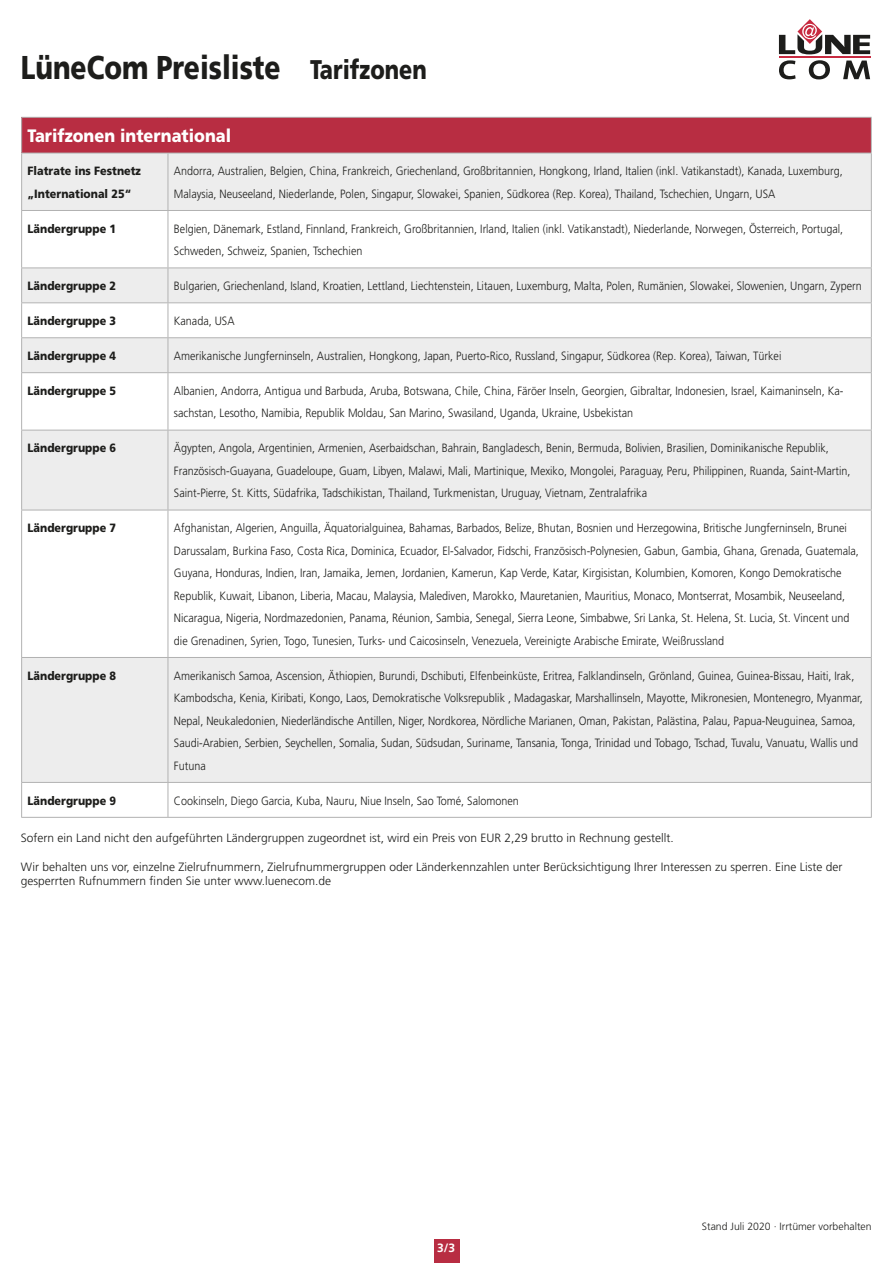
<style>
.page{position:relative;width:893px;height:1263px;background:#fff}
.page>*{position:absolute;margin:0;border:0;box-sizing:border-box;transform-origin:0 0}
.t1{font:900 33px "Frutiger";color:#1d1d1b;scale:.8 1}
.t2{font:900 18px "Frutiger";color:#fff;scale:.9 1}
.t3{font:300 12px/22.5px "Frutiger";color:#1d1d1b;scale:.9 1}
.t4{font:300 12px/14.4px "Frutiger";color:#1d1d1b}
.t5{font:900 12px/22.5px "Frutiger";color:#1d1d1b;scale:.9 1}
.t6{font:700 12px "Frutiger";color:#fff}
.t7{font:300 10.5px "Frutiger";color:#1d1d1b}
.s1{font-size:27px}
</style>
<div class="page">
<div style="left:22px;top:117px;width:849px;height:36px;background:#b82d42"></div>
<div style="left:22px;top:154px;width:849px;height:56px;background:#ededed"></div>
<svg style="left:22px;top:211px;width:849px;height:606px"></svg>
<hr style="left:21px;top:117px;width:147px;height:1px;background:#b2b2b2">
<hr style="left:21px;top:118px;width:1px;height:35px;background:#b2b2b2">
<hr style="left:168px;top:117px;width:704px;height:1px;background:#b2b2b2">
<hr style="left:871px;top:118px;width:1px;height:35px;background:#b2b2b2">
<hr style="left:21px;top:153px;width:147px;height:1px;background:#b2b2b2">
<hr style="left:21px;top:153px;width:1px;height:57px;background:#b2b2b2">
<hr style="left:168px;top:153px;width:704px;height:1px;background:#b2b2b2">
<hr style="left:168px;top:153px;width:1px;height:57px;background:#b2b2b2">
<hr style="left:871px;top:153px;width:1px;height:57px;background:#b2b2b2">
<hr style="left:21px;top:210px;width:147px;height:1px;background:#b2b2b2">
<hr style="left:21px;top:211px;width:1px;height:57px;background:#b2b2b2">
<hr style="left:168px;top:210px;width:704px;height:1px;background:#b2b2b2">
<hr style="left:168px;top:211px;width:1px;height:57px;background:#b2b2b2">
<hr style="left:871px;top:211px;width:1px;height:57px;background:#b2b2b2">
<hr style="left:21px;top:268px;width:147px;height:1px;background:#b2b2b2">
<hr style="left:21px;top:268px;width:1px;height:34px;background:#b2b2b2">
<hr style="left:168px;top:268px;width:704px;height:1px;background:#b2b2b2">
<hr style="left:168px;top:268px;width:1px;height:34px;background:#b2b2b2">
<hr style="left:871px;top:268px;width:1px;height:34px;background:#b2b2b2">
<hr style="left:21px;top:302px;width:147px;height:1px;background:#b2b2b2">
<hr style="left:21px;top:303px;width:1px;height:34px;background:#b2b2b2">
<hr style="left:168px;top:302px;width:704px;height:1px;background:#b2b2b2">
<hr style="left:168px;top:303px;width:1px;height:34px;background:#b2b2b2">
<hr style="left:871px;top:303px;width:1px;height:34px;background:#b2b2b2">
<hr style="left:21px;top:337px;width:147px;height:1px;background:#b2b2b2">
<hr style="left:21px;top:338px;width:1px;height:34px;background:#b2b2b2">
<hr style="left:168px;top:337px;width:704px;height:1px;background:#b2b2b2">
<hr style="left:168px;top:338px;width:1px;height:34px;background:#b2b2b2">
<hr style="left:871px;top:338px;width:1px;height:34px;background:#b2b2b2">
<hr style="left:21px;top:372px;width:147px;height:1px;background:#b2b2b2">
<hr style="left:21px;top:373px;width:1px;height:57px;background:#b2b2b2">
<hr style="left:168px;top:372px;width:704px;height:1px;background:#b2b2b2">
<hr style="left:168px;top:373px;width:1px;height:57px;background:#b2b2b2">
<hr style="left:871px;top:373px;width:1px;height:57px;background:#b2b2b2">
<hr style="left:21px;top:430px;width:147px;height:1px;background:#b2b2b2">
<hr style="left:21px;top:430px;width:1px;height:80px;background:#b2b2b2">
<hr style="left:168px;top:430px;width:704px;height:1px;background:#b2b2b2">
<hr style="left:168px;top:430px;width:1px;height:80px;background:#b2b2b2">
<hr style="left:871px;top:430px;width:1px;height:80px;background:#b2b2b2">
<hr style="left:21px;top:510px;width:147px;height:1px;background:#b2b2b2">
<hr style="left:21px;top:510px;width:1px;height:147px;background:#b2b2b2">
<hr style="left:168px;top:510px;width:704px;height:1px;background:#b2b2b2">
<hr style="left:168px;top:510px;width:1px;height:147px;background:#b2b2b2">
<hr style="left:871px;top:510px;width:1px;height:147px;background:#b2b2b2">
<hr style="left:21px;top:657px;width:147px;height:1px;background:#b2b2b2">
<hr style="left:21px;top:658px;width:1px;height:124px;background:#b2b2b2">
<hr style="left:168px;top:657px;width:704px;height:1px;background:#b2b2b2">
<hr style="left:168px;top:658px;width:1px;height:124px;background:#b2b2b2">
<hr style="left:871px;top:658px;width:1px;height:124px;background:#b2b2b2">
<hr style="left:21px;top:782px;width:147px;height:1px;background:#b2b2b2">
<hr style="left:21px;top:783px;width:1px;height:34px;background:#b2b2b2">
<hr style="left:168px;top:782px;width:704px;height:1px;background:#b2b2b2">
<hr style="left:168px;top:783px;width:1px;height:34px;background:#b2b2b2">
<hr style="left:871px;top:783px;width:1px;height:34px;background:#b2b2b2">
<hr style="left:21px;top:817px;width:147px;height:1px;background:#b2b2b2">
<hr style="left:168px;top:817px;width:704px;height:1px;background:#b2b2b2">
<div style="left:434px;top:1239px;width:26px;height:24px;background:#b82d42"></div>
<svg style="left:779px;top:60px;width:17px;height:19px"></svg>
<svg style="left:809px;top:60px;width:21px;height:19px"></svg>
<svg style="left:843px;top:61px;width:27px;height:18px"></svg>
<svg style="left:779px;top:19px;width:91px;height:35px"></svg>
<hr style="left:779px;top:56px;width:91px;height:2px;background:#c72a40">
<p class="t1" style="left:21px;top:48px;width:509px">LüneCom Preisliste <span class="s1">Tarifzonen</span></p>
<p class="t2" style="left:28px;top:125px;width:228px">Tarifzonen international</p>
<p class="t5" style="left:28px;top:159px;width:128px">Flatrate ins Festnetz „International 25“</p>
<p class="t3" style="left:174px;top:160px;width:745px">Andorra, Australien, Belgien, China, Frankreich, Griechenland, Großbritannien, Hongkong, Irland, Italien (inkl. Vatikanstadt), Kanada, Luxemburg,<br>Malaysia, Neuseeland, Niederlande, Polen, Singapur, Slowakei, Spanien, Südkorea (Rep. Korea), Thailand, Tschechien, Ungarn, USA</p>
<p class="t5" style="left:28px;top:217px;width:100px">Ländergruppe 1</p>
<p class="t3" style="left:174px;top:217px;width:745px">Belgien, Dänemark, Estland, Finnland, Frankreich, Großbritannien, Irland, Italien (inkl. Vatikanstadt), Niederlande, Norwegen, Österreich, Portugal,<br>Schweden, Schweiz, Spanien, Tschechien</p>
<p class="t5" style="left:28px;top:274px;width:100px">Ländergruppe 2</p>
<p class="t3" style="left:174px;top:275px;width:766px">Bulgarien, Griechenland, Island, Kroatien, Lettland, Liechtenstein, Litauen, Luxemburg, Malta, Polen, Rumänien, Slowakei, Slowenien, Ungarn, Zypern</p>
<p class="t5" style="left:28px;top:309px;width:100px">Ländergruppe 3</p>
<p class="t3" style="left:174px;top:310px;width:69px">Kanada, USA</p>
<p class="t5" style="left:28px;top:344px;width:100px">Ländergruppe 4</p>
<p class="t3" style="left:174px;top:344px;width:676px">Amerikanische Jungferninseln, Australien, Hongkong, Japan, Puerto-Rico, Russland, Singapur, Südkorea (Rep. Korea), Taiwan, Türkei</p>
<p class="t5" style="left:28px;top:379px;width:100px">Ländergruppe 5</p>
<p class="t3" style="left:174px;top:379px;width:745px">Albanien, Andorra, Antigua und Barbuda, Aruba, Botswana, Chile, China, Färöer Inseln, Georgien, Gibraltar, Indonesien, Israel, Kaimaninseln, Ka&shy;sachstan, Lesotho, Namibia, Republik Moldau, San Marino, Swasiland, Uganda, Ukraine, Usbekistan</p>
<p class="t5" style="left:28px;top:437px;width:100px">Ländergruppe 6</p>
<p class="t3" style="left:174px;top:437px;width:753px">Ägypten, Angola, Argentinien, Armenien, Aserbaidschan, Bahrain, Bangladesch, Benin, Bermuda, Bolivien, Brasilien, Dominikanische Republik,<br>Französisch-Guayana, Guadeloupe, Guam, Libyen, Malawi, Mali, Martinique, Mexiko, Mongolei, Paraguay, Peru, Philippinen, Ruanda, Saint-Martin,<br>Saint-Pierre, St. Kitts, Südafrika, Tadschikistan, Thailand, Turkmenistan, Uruguay, Vietnam, Zentralafrika</p>
<p class="t5" style="left:28px;top:516px;width:100px">Ländergruppe 7</p>
<p class="t3" style="left:174px;top:517px;width:763px">Afghanistan, Algerien, Anguilla, Äquatorialguinea, Bahamas, Barbados, Belize, Bhutan, Bosnien und Herzegowina, Britische Jungferninseln, Brunei Darussalam, Burkina Faso, Costa Rica, Dominica, Ecuador, El-Salvador, Fidschi, Französisch-Polynesien, Gabun, Gambia, Ghana, Grenada, Guatemala, Guyana, Honduras, Indien, Iran, Jamaika, Jemen, Jordanien, Kamerun, Kap Verde, Katar, Kirgisistan, Kolumbien, Komoren, Kongo Demokratische Republik, Kuwait, Libanon, Liberia, Macau, Malaysia, Malediven, Marokko, Mauretanien, Mauritius, Monaco, Montserrat, Mosambik, Neuseeland, Nicaragua, Nigeria, Nordmazedonien, Panama, Réunion, Sambia, Senegal, Sierra Leone, Simbabwe, Sri Lanka, St. Helena, St. Lucia, St. Vincent und die Grenadinen, Syrien, Togo, Tunesien, Turks- und Caicosinseln, Venezuela, Vereinigte Arabische Emirate, Weißrussland</p>
<p class="t5" style="left:28px;top:664px;width:100px">Ländergruppe 8</p>
<p class="t3" style="left:174px;top:664px;width:767px">Amerikanisch Samoa, Ascension, Äthiopien, Burundi, Dschibuti, Elfenbeinküste, Eritrea, Falklandinseln, Grönland, Guinea, Guinea-Bissau, Haiti, Irak, Kambodscha, Kenia, Kiribati, Kongo, Laos, Demokratische Volksrepublik , Madagaskar, Marshallinseln, Mayotte, Mikronesien, Montenegro, Myanmar, Nepal, Neukaledonien, Niederländische Antillen, Niger, Nordkorea, Nördliche Marianen, Oman, Pakistan, Palästina, Palau, Papua-Neuguinea, Samoa, Saudi-Arabien, Serbien, Seychellen, Somalia, Sudan, Südsudan, Suriname, Tansania, Tonga, Trinidad und Tobago, Tschad, Tuvalu, Vanuatu, Wallis und Futuna</p>
<p class="t5" style="left:28px;top:789px;width:100px">Ländergruppe 9</p>
<p class="t3" style="left:174px;top:789px;width:385px">Cookinseln, Diego Garcia, Kuba, Nauru, Niue Inseln, Sao Tomé, Salomonen</p>
<p class="t4" style="left:21px;top:830px;width:655px">Sofern ein Land nicht den aufgeführten Ländergruppen zugeordnet ist, wird ein Preis von EUR 2,29 brutto in Rechnung gestellt.</p>
<p class="t4" style="left:21px;top:859px;width:823px">Wir behalten uns vor, einzelne Zielrufnummern, Zielrufnummergruppen oder Länderkennzahlen unter Berücksichtigung Ihrer Interessen zu sperren. Eine Liste der gesperrten Rufnummern finden Sie unter www.luenecom.de</p>
<p class="t6" style="left:437px;top:1241px;width:20px">3/3</p>
<p class="t7" style="left:702px;top:1220px;width:171px">Stand Juli 2020 · Irrtümer vorbehalten</p>
</div>
